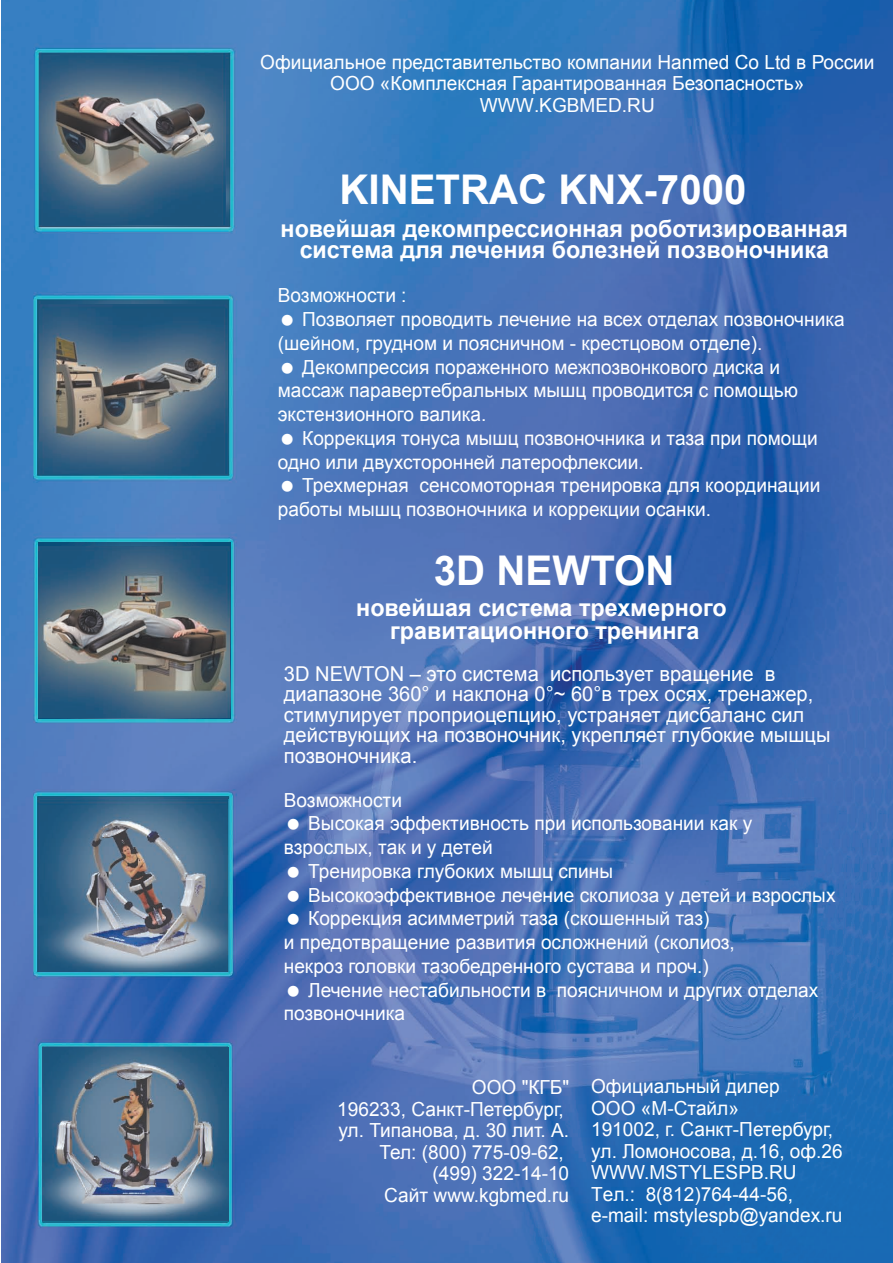
<style>
.page{position:relative;width:893px;height:1263px;background:#fff}
.page>*{position:absolute;margin:0;border:0;box-sizing:border-box;transform-origin:0 0}
.t1{font:700 40.95px "Arial";color:#fff}
.t2{font:700 23.7px/23.7px "Arial";color:#fff;text-align:center}
.t3{font:20.55px/20.5px "Arial";color:#fff}
.t4{font:19.35px/21.6px "Arial";color:#fff}
</style>
<div class="page">
<img style="left:1px;top:0;width:892px;height:1263px">
<img style="left:38px;top:542px;width:192px;height:176px">
<img style="left:39px;top:546px;width:191px;height:171px">
<img style="left:39px;top:53px;width:186px;height:172px">
<img style="left:39px;top:304px;width:188px;height:169px">
<img style="left:37px;top:799px;width:191px;height:172px">
<img style="left:43px;top:1048px;width:186px;height:173px">
<svg style="left:288px;top:819px;width:11px;height:11px"></svg>
<svg style="left:288px;top:866px;width:11px;height:11px"></svg>
<svg style="left:288px;top:890px;width:11px;height:11px"></svg>
<svg style="left:288px;top:914px;width:11px;height:11px"></svg>
<svg style="left:288px;top:985px;width:11px;height:11px"></svg>
<svg style="left:282px;top:315px;width:11px;height:11px"></svg>
<svg style="left:282px;top:362px;width:11px;height:11px"></svg>
<svg style="left:282px;top:433px;width:11px;height:11px"></svg>
<svg style="left:282px;top:481px;width:11px;height:11px"></svg>
<p class="t4" style="left:260px;top:52px;width:616px;text-align:center">Официальное представительство компании Hanmed Co Ltd в России<br>ООО «Комплексная Гарантированная Безопасность»<br>WWW.KGBMED.RU</p>
<p class="t1" style="left:339px;top:162px;width:409px">KINETRAC KNX-7000</p>
<p class="t2" style="left:281px;top:218px;width:569px;line-height:21.6px">новейшая декомпрессионная роботизированная система для лечения болезней позвоночника</p>
<p class="t4" style="left:278px;top:285px;width:130px">Возможности :</p>
<p class="t4" style="left:302px;top:309px;width:544px">Позволяет проводить лечение на всех отделах позвоночника</p>
<p class="t4" style="left:278px;top:332px;width:486px">(шейном, грудном и поясничном - крестцовом отделе).</p>
<p class="t4" style="left:302px;top:356px;width:479px">Декомпрессия пораженного межпозвонкового диска и</p>
<p class="t4" style="left:278px;top:380px;width:522px">массаж паравертебральных мышц проводится с помощью</p>
<p class="t4" style="left:278px;top:404px;width:210px">экстензионного валика.</p>
<p class="t4" style="left:302px;top:427px;width:517px">Коррекция тонуса мышц позвоночника и таза при помощи</p>
<p class="t4" style="left:278px;top:451px;width:367px">одно или двухсторонней латерофлексии.</p>
<p class="t4" style="left:302px;top:475px;width:520px">Трехмерная сенсомоторная тренировка для координации</p>
<p class="t4" style="left:278px;top:499px;width:435px">работы мышц позвоночника и коррекции осанки.</p>
<p class="t1" style="left:434px;top:544px;width:242px">3D NEWTON</p>
<p class="t2" style="left:356px;top:596px;width:372px">новейшая система трехмерного гравитационного тренинга</p>
<p class="t3" style="left:284px;top:663px;width:548px">3D NEWTON – это система использует вращение в диапазоне 360° и наклона 0°~ 60°в трех осях, тренажер, стимулирует проприоцепцию, устраняет дисбаланс сил действующих на позвоночник, укрепляет глубокие мышцы позвоночника.</p>
<p class="t4" style="left:284px;top:789px;width:120px">Возможности</p>
<p class="t4" style="left:308px;top:813px;width:446px">Высокая эффективность при использовании как у</p>
<p class="t4" style="left:284px;top:837px;width:210px">взрослых, так и у детей</p>
<p class="t4" style="left:308px;top:860px;width:306px">Тренировка глубоких мышц спины</p>
<p class="t4" style="left:308px;top:884px;width:529px">Высокоэффективное лечение сколиоза у детей и взрослых</p>
<p class="t4" style="left:308px;top:908px;width:403px">Коррекция асимметрий таза (скошенный таз)</p>
<p class="t4" style="left:284px;top:932px;width:452px">и предотвращение развития осложнений (сколиоз,</p>
<p class="t4" style="left:284px;top:955px;width:426px">некроз головки тазобедренного сустава и проч.)</p>
<p class="t4" style="left:308px;top:979px;width:512px">Лечение нестабильности в поясничном и других отделах</p>
<p class="t4" style="left:284px;top:1003px;width:123px">позвоночника</p>
<p class="t4" style="left:337px;top:1077px;width:234px;text-align:right">ООО "КГБ"<br>196233, Санкт-Петербург, ул. Типанова, д. 30 лит. А.<br>Тел: (800) 775-09-62, (499) 322-14-10<br>Сайт www.kgbmed.ru</p>
<p class="t4" style="left:591px;top:1075px;width:253px">Официальный дилер<br>ООО «М-Стайл»<br>191002, г. Санкт-Петербург, ул. Ломоносова, д.16, оф.26<br>WWW.MSTYLESPB.RU<br>Тел.: 8(812)764-44-56, e-mail: mstylespb@yandex.ru</p>
</div>
